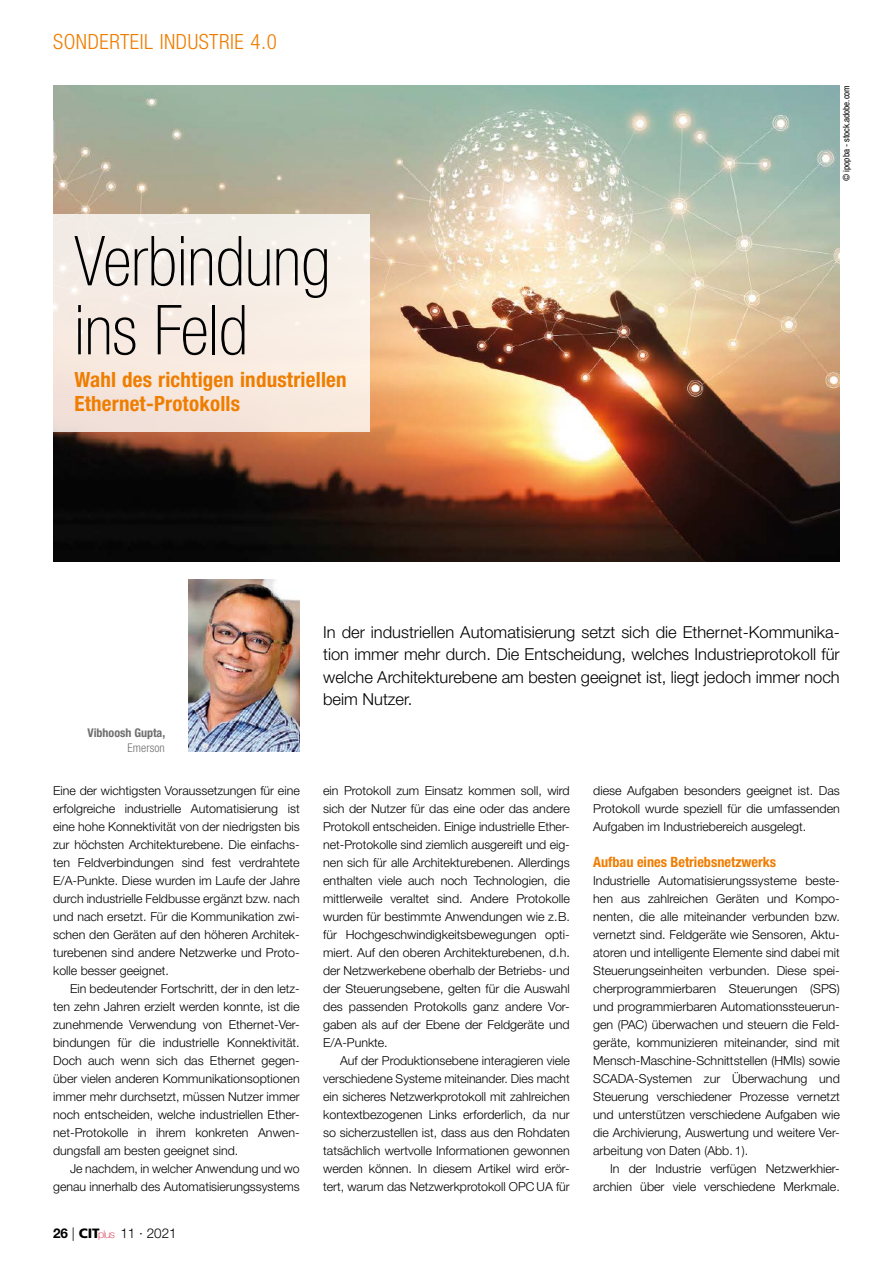
<style>
.page{position:relative;width:893px;height:1263px;background:#fff}
.page>*{position:absolute;margin:0;border:0;box-sizing:border-box;transform-origin:0 0}
.t1{font:100 condensed 69px/69px "Helvetica Neue LT Std";color:#000}
.t2{font:700 condensed 21px/24px "Helvetica Neue LT Std";letter-spacing:.01em;color:#ef7d00}
.t3{font:300 condensed 21px "Helvetica Neue LT Std";letter-spacing:.025em;color:#ef7d00}
.t4{font:300 16.5px/22.5px "Helvetica Neue LT Std";color:#000;text-align:justify}
.t5{font:700 condensed 14.25px "Helvetica Neue LT Std";color:#ef7d00}
.t6{font:300 13.5px "Helvetica Neue LT Std";color:#000}
.t7{font:300 12.3px/18px "Helvetica Neue LT Std";color:#000;text-align:justify}
.t8{font:700 condensed 12px "Helvetica Neue LT Std";color:#706f6f}
.t9{font:300 condensed 12px "Helvetica Neue LT Std";color:#706f6f}
.t10{font:condensed 9px "Helvetica Neue LT Std";color:#000}
.s1{font-weight:700}
.s2{font-family:"Frutiger LT Com";font-weight:900}
.s3{font-weight:100;font-size:10.65px;color:#ce1531}
</style>
<div class="page">
<img style="left:53px;top:85px;width:787px;height:477px">
<div style="left:53px;top:215px;width:317px;height:217px;background:#f6ebe4"></div>
<img style="left:188px;top:580px;width:112px;height:171px">
<h2 class="t3" style="left:53px;top:29px;width:225px">SONDERTEIL INDUSTRIE 4.0</h2>
<h1 class="t1" style="left:74px;top:226px;width:258px">Verbindung ins Feld</h1>
<h2 class="t2" style="left:74px;top:367px;width:274px">Wahl des richtigen industriellen<br>Ethernet-Protokolls</h2>
<p class="t10" style="left:841px;top:181px;width:97px;rotate:-90deg">© ipopba - stock.adobe.com</p>
<p class="t8" style="left:87px;top:725px;width:79px">Vibhoosh Gupta,</p>
<p class="t9" style="left:128px;top:740px;width:39px">EMERSON</p>
<p class="t7" style="left:53px;top:782px;width:248px">Eine der wichtigsten Voraussetzungen für eine erfolgreiche industrielle Automatisierung ist eine hohe Konnektivität von der niedrigsten bis zur höchsten Architekturebene. Die einfachs&shy;ten Feldverbindungen sind fest verdrahtete E/A-Punkte. Diese wurden im Laufe der Jahre durch industrielle Feldbusse ergänzt bzw. nach und nach ersetzt. Für die Kommunikation zwi&shy;schen den Geräten auf den höheren Architek&shy;turebenen sind andere Netzwerke und Proto&shy;kolle besser geeignet.</p>
<p class="t7" style="left:53px;top:979px;width:248px;text-indent:17px">Ein bedeutender Fortschritt, der in den letz&shy;ten zehn Jahren erzielt werden konnte, ist die zunehmende Verwendung von Ethernet-Ver&shy;bindungen für die industrielle Konnektivität.<br>Doch auch wenn sich das Ethernet gegen&shy;über vielen anderen Kommunikationsoptionen immer mehr durchsetzt, müssen Nutzer immer noch entscheiden, welche industriellen Ether&shy;net-Protokolle in ihrem konkreten Anwen&shy;dungsfall am besten geeignet sind.</p>
<p class="t7" style="left:53px;top:1159px;width:248px;text-align:right">Je nachdem, in welcher Anwendung und wo genau innerhalb des Automatisierungssystems</p>
<p class="t6" style="left:53px;top:1224px;width:125px"><span class="s1">26</span> | <span class="s2">CIT</span><span class="s3">plus</span> 11 · 2021</p>
<p class="t4" style="left:323px;top:620px;width:518px">In der industriellen Automatisierung setzt sich die Ethernet-Kommunika&shy;tion immer mehr durch. Die Entscheidung, welches Industrieprotokoll für welche Architekturebene am besten geeignet ist, liegt jedoch immer noch beim Nutzer.</p>
<p class="t7" style="left:323px;top:782px;width:248px">ein Protokoll zum Einsatz kommen soll, wird sich der Nutzer für das eine oder das andere Protokoll entscheiden. Einige industrielle Ether&shy;net-Protokolle sind ziemlich ausgereift und eig&shy;nen sich für alle Architekturebenen. Allerdings enthalten viele auch noch Technologien, die mittlerweile veraltet sind. Andere Protokolle wurden für bestimmte Anwendungen wie z.B. für Hochgeschwindigkeitsbewegungen opti&shy;miert. Auf den oberen Architekturebenen, d.h. der Netzwerkebene oberhalb der Betriebs- und der Steuerungsebene, gelten für die Auswahl des passenden Protokolls ganz andere Vor&shy;gaben als auf der Ebene der Feldgeräte und E/A-Punkte.</p>
<p class="t7" style="left:323px;top:1051px;width:248px;text-indent:17px">Auf der Produktionsebene interagieren viele verschiedene Systeme miteinander. Dies macht ein sicheres Netzwerkprotokoll mit zahlreichen kontextbezogenen Links erforderlich, da nur so sicherzustellen ist, dass aus den Rohdaten tatsächlich wertvolle Informationen gewonnen werden können. In diesem Artikel wird erör&shy;tert, warum das Netzwerkprotokoll OPC UA für</p>
<p class="t7" style="left:593px;top:782px;width:248px">diese Aufgaben besonders geeignet ist. Das Protokoll wurde speziell für die umfassenden Aufgaben im Industriebereich ausgelegt.</p>
<p class="t5" style="left:593px;top:853px;width:185px">Aufbau eines Betriebsnetzwerks</p>
<p class="t7" style="left:593px;top:872px;width:248px">Industrielle Automatisierungssysteme beste&shy;hen aus zahlreichen Geräten und Kompo&shy;nenten, die alle miteinander verbunden bzw. vernetzt sind. Feldgeräte wie Sensoren, Aktu&shy;atoren und intelligente Elemente sind dabei mit Steuerungseinheiten verbunden. Diese spei&shy;cherprogrammierbaren Steuerungen (SPS) und programmierbaren Automationssteuerun&shy;gen (PAC) überwachen und steuern die Feld&shy;geräte, kommunizieren miteinander, sind mit Mensch-Maschine-Schnittstellen (HMIs) sowie SCADA-Systemen zur Überwachung und Steuerung verschiedener Prozesse vernetzt und unterstützen verschiedene Aufgaben wie die Archivierung, Auswertung und weitere Ver&shy;arbeitung von Daten (Abb. 1).</p>
<p class="t7" style="left:593px;top:1159px;width:248px;text-align:right">In der Industrie verfügen Netzwerkhier&shy;archien über viele verschiedene Merkmale.</p>
</div>
